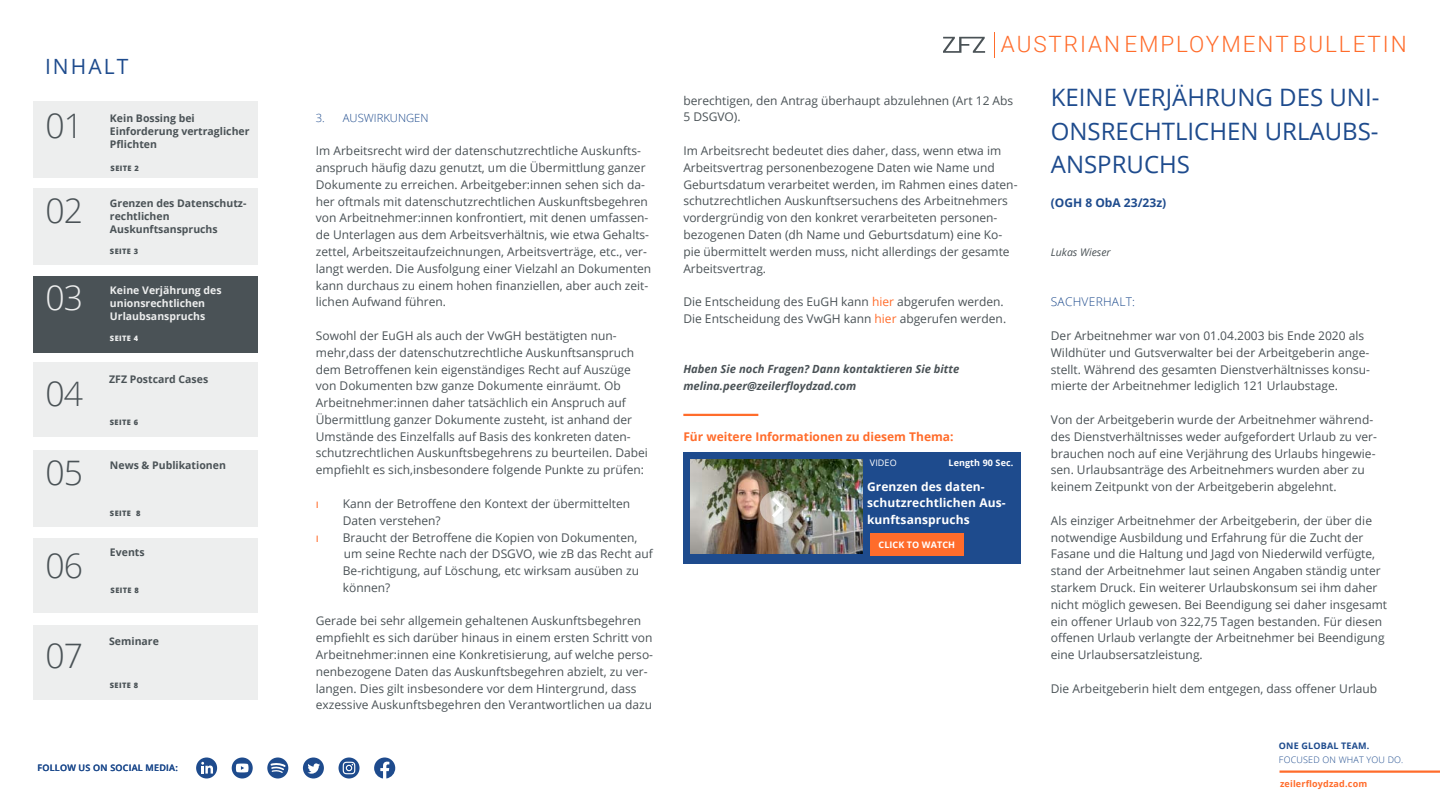
<style>
.page{position:relative;width:1440px;height:810px;background:#fff}
.page>*{position:absolute;margin:0;border:0;box-sizing:border-box;transform-origin:0 0}
.t1{font:300 33.75px "Open Sans";letter-spacing:-.025em;color:#4a5256}
.t2{font:300 33.75px "Open Sans";color:#edeeee}
.t3{font:24px/33.6px "Open Sans";color:#1e4b8d;text-align:justify}
.t4{font:300 22.5px "Roboto";letter-spacing:.085em;color:#ff6c2b}
.t5{font:21px "Open Sans";letter-spacing:.1em;color:#1e4b8d}
.t6{font:12px/16.8px "Open Sans";color:#4a5256}
.t7{font:700 12px/16.5px "Open Sans";letter-spacing:.01em;color:#fff}
.t8{font:700 12px "Open Sans";color:#ff6c2b}
.t9{font:700 12px "Open Sans";color:#1e4b8d}
.t10{font:300 12px "Open Sans";letter-spacing:.02em;color:#1e4b8d}
.t11{font:12px "Open Sans";color:#ff6c2b}
.t12{font:italic 700 11.25px/16.8px "Open Sans";color:#4a5256}
.t13{font:300 11.25px "Open Sans";color:#1e4b8d}
.t14{font:700 10.5px/13.1px "Open Sans";color:#4a5256}
.t15{font:700 10.5px/13.1px "Open Sans";color:#edeeee}
.t16{font:italic 10.5px "Open Sans";color:#4a5256}
.t17{font:700 9px "Open Sans";letter-spacing:.01em;color:#fff}
.t18{font:600 9px "Open Sans";letter-spacing:.025em;color:#1e4b8d}
.t19{font:300 9px "Open Sans";letter-spacing:.02em;color:#1e4b8d}
.t20{font:700 9px "Open Sans";letter-spacing:.02em;color:#ff6c2b}
.t21{font:700 9px "Open Sans";letter-spacing:.02em;color:#1e4b8d}
.t22{font:9px "Open Sans";letter-spacing:.01em;color:#fff}
.t23{font:800 7.5px "Open Sans";letter-spacing:.05em;color:#4a5256}
.t24{font:800 7.5px "Open Sans";letter-spacing:.05em;color:#edeeee}
.s1{color:#ff6c2b}
</style>
<div class="page">
<hr style="left:1280px;top:771px;width:160px;height:2px;background:#ff6c2b">
<hr style="left:683px;top:414px;width:75px;height:2px;background:#ff6c2b">
<div style="left:683px;top:452px;width:338px;height:111px;background:#1e4b8d"></div>
<div style="left:870px;top:533px;width:94px;height:23px;background:#ff6c2b"></div>
<img style="left:691px;top:459px;width:171px;height:94px">
<svg style="left:760px;top:491px;width:34px;height:33px"></svg>
<svg style="left:768px;top:494px;width:19px;height:27px"></svg>
<svg style="left:232px;top:758px;width:21px;height:21px"></svg>
<svg style="left:236px;top:764px;width:13px;height:8px"></svg>
<div style="left:303px;top:758px;width:21px;height:21px;background:#1e4b8d;border-radius:50%"></div>
<svg style="left:307px;top:763px;width:13px;height:11px"></svg>
<svg style="left:339px;top:758px;width:21px;height:21px"></svg>
<svg style="left:343px;top:762px;width:12px;height:12px"></svg>
<div style="left:196px;top:758px;width:21px;height:21px;background:#1e4b8d;border-radius:50%"></div>
<svg style="left:201px;top:762px;width:12px;height:12px"></svg>
<svg style="left:374px;top:758px;width:21px;height:21px"></svg>
<svg style="left:267px;top:758px;width:21px;height:21px"></svg>
<svg style="left:943px;top:37px;width:42px;height:16px"></svg>
<svg style="left:994px;top:32px;width:1px;height:25px"></svg>
<div style="left:33px;top:188px;width:225px;height:77px;background:#edeeee"></div>
<div style="left:33px;top:101px;width:225px;height:76px;background:#edeeee"></div>
<div style="left:33px;top:276px;width:225px;height:77px;background:#4a5256"></div>
<div style="left:33px;top:625px;width:225px;height:74px;background:#edeeee"></div>
<div style="left:33px;top:450px;width:225px;height:77px;background:#edeeee"></div>
<div style="left:33px;top:538px;width:225px;height:75px;background:#edeeee"></div>
<div style="left:33px;top:363px;width:225px;height:74px;background:#edeeee"></div>
<h3 class="t5" style="left:45px;top:58px;width:85px">INHALT</h3>
<h1 class="t1" style="left:46px;top:112px;width:39px">01</h1>
<h1 class="t1" style="left:46px;top:197px;width:39px">02</h1>
<h1 class="t2" style="left:46px;top:285px;width:39px">03</h1>
<h1 class="t1" style="left:46px;top:380px;width:39px">04</h1>
<h1 class="t1" style="left:46px;top:459px;width:39px">05</h1>
<h1 class="t1" style="left:46px;top:552px;width:39px">06</h1>
<h1 class="t1" style="left:46px;top:642px;width:39px">07</h1>
<p class="t14" style="left:110px;top:111px;width:141px">Kein Bossing bei<br>Einforderung vertraglicher<br>Pflichten</p>
<p class="t23" style="left:111px;top:166px;width:30px">SEITE 2</p>
<p class="t14" style="left:110px;top:196px;width:138px">Grenzen des Datenschutz&shy;rechtlichen<br>Auskunftsanspruchs</p>
<p class="t23" style="left:110px;top:248px;width:30px">SEITE 3</p>
<p class="t15" style="left:110px;top:283px;width:113px">Keine Verjährung des unionsrechtlichen<br>Urlaubsanspruchs</p>
<p class="t24" style="left:110px;top:335px;width:30px">SEITE 4</p>
<p class="t14" style="left:109px;top:372px;width:101px">ZFZ Postcard Cases</p>
<p class="t23" style="left:110px;top:420px;width:30px">SEITE 6</p>
<p class="t14" style="left:110px;top:458px;width:117px">News &amp; Publikationen</p>
<p class="t23" style="left:110px;top:510px;width:32px">SEITE 8</p>
<p class="t14" style="left:110px;top:546px;width:36px">Events</p>
<p class="t23" style="left:111px;top:587px;width:30px">SEITE 8</p>
<p class="t14" style="left:109px;top:635px;width:51px">Seminare</p>
<p class="t23" style="left:110px;top:682px;width:30px">SEITE 8</p>
<p class="t18" style="left:38px;top:765px;width:142px">FOLLOW US ON SOCIAL MEDIA:</p>
<p class="t13" style="left:316px;top:113px;width:114px">3. AUSWIRKUNGEN</p>
<p class="t6" style="left:316px;top:144px;width:337px">Im Arbeitsrecht wird der datenschutzrechtliche Auskunfts&shy;anspruch häufig dazu genutzt, um die Übermittlung ganzer Dokumente zu erreichen. Arbeitgeber:innen sehen sich da&shy;her oftmals mit datenschutzrechtlichen Auskunftsbegehren von Arbeitnehmer:innen konfrontiert, mit denen umfassen&shy;de Unterlagen aus dem Arbeitsverhältnis, wie etwa Gehalts&shy;zettel, Arbeitszeitaufzeichnungen, Arbeitsverträge, etc., ver&shy;langt werden. Die Ausfolgung einer Vielzahl an Dokumenten kann durchaus zu einem hohen finanziellen, aber auch zeit&shy;lichen Aufwand führen.</p>
<p class="t6" style="left:316px;top:328px;width:334px">Sowohl der EuGH als auch der VwGH bestätigten nun&shy;mehr,dass der datenschutzrechtliche Auskunftsanspruch dem Betroffenen kein eigenständiges Recht auf Auszüge von Dokumenten bzw ganze Dokumente einräumt. Ob Arbeitnehmer:innen daher tatsächlich ein Anspruch auf Übermittlung ganzer Dokumente zusteht, ist anhand der Umstände des Einzelfalls auf Basis des konkreten daten&shy;schutzrechtlichen Auskunftsbegehrens zu beurteilen. Dabei empfiehlt es sich,insbesondere folgende Punkte zu prüfen:</p>
<p class="t11" style="left:316px;top:495px;width:5px">ı</p>
<p class="t6" style="left:343px;top:495px;width:289px">Kann der Betroffene den Kontext der übermittelten<br>Daten verstehen?</p>
<p class="t11" style="left:316px;top:529px;width:5px">ı</p>
<p class="t6" style="left:343px;top:528px;width:312px">Braucht der Betroffene die Kopien von Dokumenten, um seine Rechte nach der DSGVO, wie zB das Recht auf Be-richtigung, auf Löschung, etc wirksam ausüben zu können?</p>
<p class="t6" style="left:316px;top:614px;width:339px">Gerade bei sehr allgemein gehaltenen Auskunftsbegehren empfiehlt es sich darüber hinaus in einem ersten Schritt von Arbeitnehmer:innen eine Konkretisierung, auf welche perso&shy;nenbezogene Daten das Auskunftsbegehren abzielt, zu ver&shy;langen. Dies gilt insbesondere vor dem Hintergrund, dass exzessive Auskunftsbegehren den Verantwortlichen ua dazu</p>
<h3 class="t4" style="left:1001px;top:31px;width:407px">AUSTRIAN EMPLOYMENT BULLETIN</h3>
<p class="t6" style="left:683px;top:93px;width:331px">berechtigen, den Antrag überhaupt abzulehnen (Art 12 Abs<br>5 DSGVO).</p>
<p class="t6" style="left:683px;top:144px;width:336px">Im Arbeitsrecht bedeutet dies daher, dass, wenn etwa im Arbeitsvertrag personenbezogene Daten wie Name und Geburtsdatum verarbeitet werden, im Rahmen eines daten&shy;schutzrechtlichen Auskunftsersuchens des Arbeitnehmers vordergründig von den konkret verarbeiteten personen&shy;bezogenen Daten (dh Name und Geburtsdatum) eine Ko&shy;pie übermittelt werden muss, nicht allerdings der gesamte Arbeitsvertrag.</p>
<p class="t6" style="left:683px;top:295px;width:324px">Die Entscheidung des EuGH kann <span class="s1">hier</span> abgerufen werden.<br>Die Entscheidung des VwGH kann <span class="s1">hier</span> abgerufen werden.</p>
<p class="t12" style="left:683px;top:362px;width:278px">Haben Sie noch Fragen? Dann kontaktieren Sie bitte melina.peer@zeilerfloydzad.com</p>
<p class="t8" style="left:683px;top:428px;width:272px">Für weitere Informationen zu diesem Thema:</p>
<p class="t22" style="left:870px;top:459px;width:28px">VIDEO</p>
<p class="t17" style="left:949px;top:457px;width:66px">Length 90 Sec.</p>
<p class="t7" style="left:867px;top:478px;width:140px">Grenzen des daten&shy;schutzrechtlichen Aus&shy;kunftsanspruchs</p>
<p class="t17" style="left:879px;top:538px;width:78px">CLICK TO WATCH</p>
<h2 class="t3" style="left:1051px;top:83px;width:330px">KEINE VERJÄHRUNG DES UNI-ONSRECHTLICHEN URLAUBS-ANSPRUCHS</h2>
<p class="t9" style="left:1051px;top:194px;width:117px">(OGH 8 ObA 23/23z)</p>
<p class="t16" style="left:1051px;top:248px;width:61px">Lukas Wieser</p>
<p class="t10" style="left:1051px;top:297px;width:86px">SACHVERHALT:</p>
<p class="t6" style="left:1051px;top:328px;width:321px">Der Arbeitnehmer war von 01.04.2003 bis Ende 2020 als Wildhüter und Gutsverwalter bei der Arbeitgeberin ange&shy;stellt. Während des gesamten Dienstverhältnisses konsu&shy;mierte der Arbeitnehmer lediglich 121 Urlaubstage.</p>
<p class="t6" style="left:1051px;top:412px;width:328px">Von der Arbeitgeberin wurde der Arbeitnehmer während&shy;des Dienstverhältnisses weder aufgefordert Urlaub zu ver&shy;brauchen noch auf eine Verjährung des Urlaubs hingewie&shy;sen. Urlaubsanträge des Arbeitnehmers wurden aber zu keinem Zeitpunkt von der Arbeitgeberin abgelehnt.</p>
<p class="t6" style="left:1051px;top:513px;width:338px">Als einziger Arbeitnehmer der Arbeitgeberin, der über die notwendige Ausbildung und Erfahrung für die Zucht der Fasane und die Haltung und Jagd von Niederwild verfügte, stand der Arbeitnehmer laut seinen Angaben ständig unter starkem Druck. Ein weiterer Urlaubskonsum sei ihm daher nicht möglich gewesen. Bei Beendigung sei daher insgesamt ein offener Urlaub von 322,75 Tagen bestanden. Für diesen offenen Urlaub verlangte der Arbeitnehmer bei Beendigung eine Urlaubsersatzleistung.</p>
<p class="t6" style="left:1051px;top:680px;width:328px">Die Arbeitgeberin hielt dem entgegen, dass offener Urlaub</p>
<p class="t21" style="left:1279px;top:740px;width:92px">ONE GLOBAL TEAM.</p>
<p class="t19" style="left:1279px;top:756px;width:126px">FOCUSED ON WHAT YOU DO.</p>
<p class="t20" style="left:1280px;top:778px;width:89px">zeilerfloydzad.com</p>
</div>
